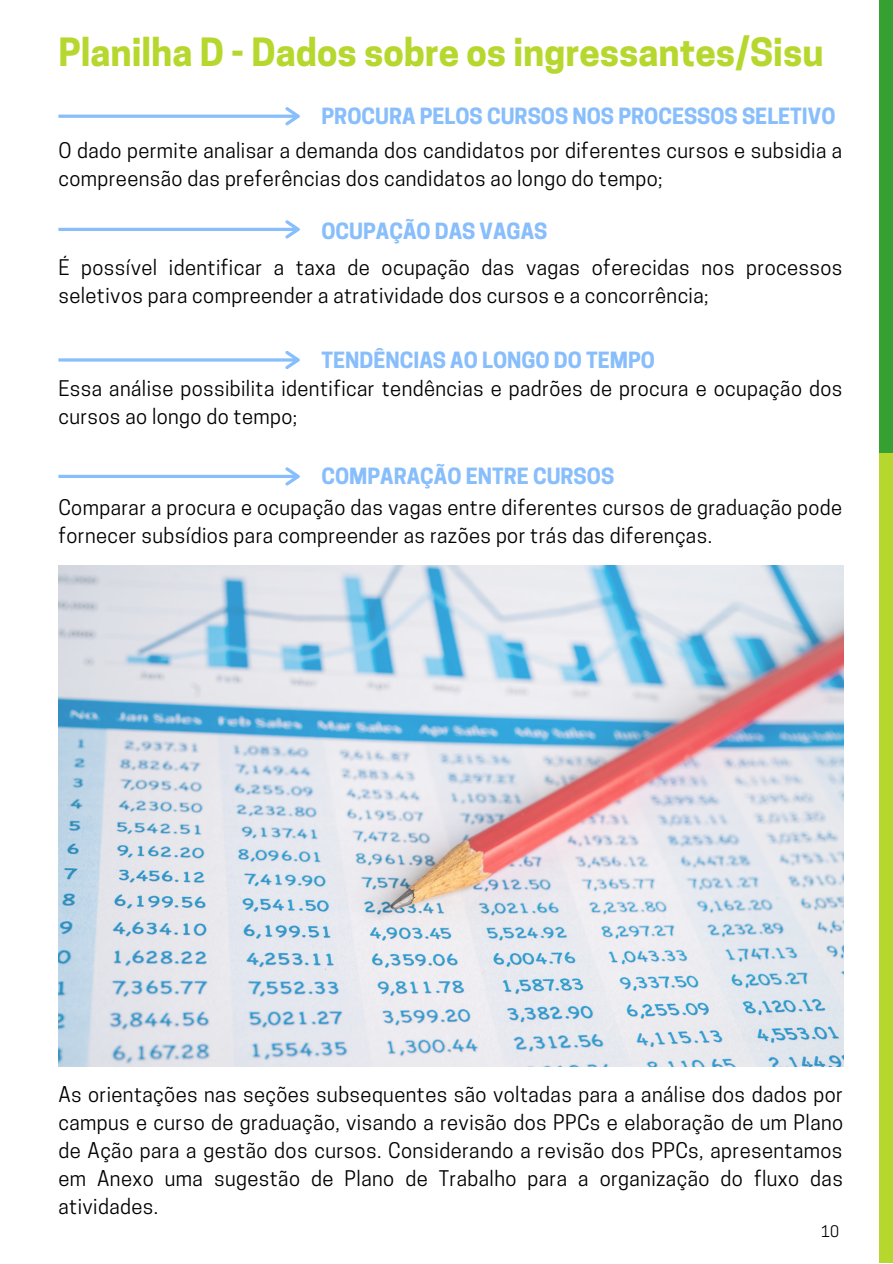
<style>
.page{position:relative;width:893px;height:1264px;background:#fff}
.page>*{position:absolute;margin:0;border:0;box-sizing:border-box;transform-origin:0 0}
.t1{font:700 36.6px "Cooper Hewitt";color:#b6d82e}
.t2{font:700 21px "Cooper Hewitt";color:#88befb}
.t3{font:20.25px/28px "Cooper Hewitt";letter-spacing:.02em;color:#000}
.t4{font:15px "Cooper Hewitt";color:#000}
</style>
<div class="page">
<div style="left:879px;top:0;width:13px;height:453px;background:#37a033"></div>
<svg style="left:58px;top:107px;width:242px;height:18px"></svg>
<svg style="left:58px;top:220px;width:242px;height:18px"></svg>
<svg style="left:58px;top:351px;width:242px;height:18px"></svg>
<svg style="left:58px;top:467px;width:242px;height:18px"></svg>
<img style="left:58px;top:566px;width:785px;height:500px">
<div style="left:879px;top:453px;width:13px;height:809px;background:#b6d82e"></div>
<p class="t1" style="left:58px;top:38px;width:766px">Planilha D - Dados sobre os ingressantes/Sisu</p>
<p class="t2" style="left:321px;top:108px;width:515px">PROCURA PELOS CURSOS NOS PROCESSOS SELETIVO</p>
<p class="t3" style="left:58px;top:139px;width:785px">O dado permite analisar a demanda dos candidatos por diferentes cursos e subsidia a compreensão das preferências dos candidatos ao longo do tempo;</p>
<p class="t2" style="left:321px;top:223px;width:227px">OCUPAÇÃO DAS VAGAS</p>
<p class="t3" style="left:58px;top:256px;width:785px">É possível identificar a taxa de ocupação das vagas oferecidas nos processos seletivos para compreender a atratividade dos cursos e a concorrência;</p>
<p class="t2" style="left:321px;top:352px;width:335px">TENDÊNCIAS AO LONGO DO TEMPO</p>
<p class="t3" style="left:58px;top:377px;width:785px">Essa análise possibilita identificar tendências e padrões de procura e ocupação dos cursos ao longo do tempo;</p>
<p class="t2" style="left:321px;top:468px;width:294px">COMPARAÇÃO ENTRE CURSOS</p>
<p class="t3" style="left:58px;top:496px;width:785px">Comparar a procura e ocupação das vagas entre diferentes cursos de graduação pode fornecer subsídios para compreender as razões por trás das diferenças.</p>
<p class="t3" style="left:58px;top:1082px;width:786px;text-align:justify">As orientações nas seções subsequentes são voltadas para a análise dos dados por campus e curso de graduação, visando a revisão dos PPCs e elaboração de um Plano de Ação para a gestão dos cursos. Considerando a revisão dos PPCs, apresentamos em Anexo uma sugestão de Plano de Trabalho para a organização do fluxo das atividades.</p>
<p class="t4" style="left:821px;top:1225px;width:19px">10</p>
</div>
